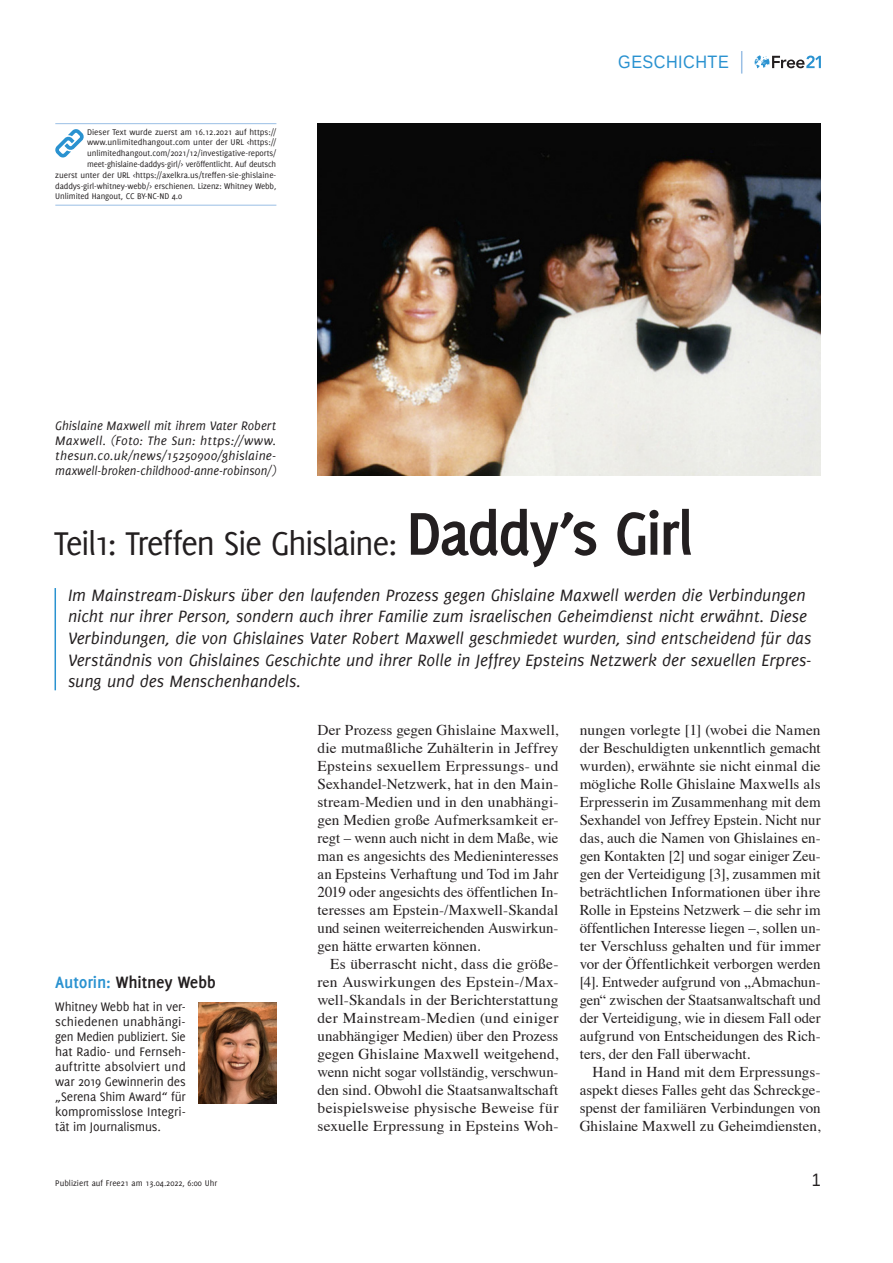
<style>
.page{position:relative;width:893px;height:1263px;background:#fff}
.page>*{position:absolute;margin:0;border:0;box-sizing:border-box;transform-origin:0 0}
.t1{font:36px "Delicious";letter-spacing:-.045em;color:#231f20}
.t2{font:italic 18px/21.6px "Delicious";letter-spacing:-.005em;color:#231f20}
.t3{font:700 18px "Delicious";letter-spacing:-.01em;color:#231f20}
.t4{font:18px "Liberation Sans";letter-spacing:.03em;color:#2a92d0;scale:.9 1}
.t5{font:18px "Liberation Sans";color:#231f20;scale:.9 1}
.t6{font:15px/18px "Times";color:#231f20;text-align:justify}
.t7{font:13.5px/15px "Delicious";letter-spacing:-.01em;color:#231f20;text-align:justify}
.t8{font:italic 13.5px/15px "Delicious";letter-spacing:-.005em;color:#231f20;text-align:justify}
.t9{font:9px "Delicious";letter-spacing:-.01em;color:#231f20}
.s1{font-weight:700;font-size:66px}
.s2{color:#2a92d0}
</style>
<div class="page">
<svg style="left:755px;top:55px;width:66px;height:13px"></svg>
<svg style="left:741px;top:51px;width:1px;height:23px"></svg>
<hr style="left:55px;top:588px;width:1px;height:102px;background:#2a92d0">
<img style="left:317px;top:123px;width:504px;height:352px">
<hr style="left:55px;top:123px;width:221px;height:1px;background:#9abfe5">
<hr style="left:55px;top:205px;width:221px;height:1px;background:#9abfe5">
<svg style="left:55px;top:129px;width:29px;height:29px"></svg>
<img style="left:199px;top:1003px;width:77px;height:100px">
<p class="t9" style="left:87px;top:127px;width:191px">Dieser Text wurde zuerst am 16.12.2021 auf https://</p>
<p class="t9" style="left:87px;top:137px;width:191px">www.unlimitedhangout.com unter der URL &lt;https://</p>
<p class="t9" style="left:87px;top:148px;width:191px">unlimitedhangout.com/2021/12/investigative-reports/</p>
<p class="t9" style="left:87px;top:159px;width:191px">meet-ghislaine-daddys-girl/&gt; veröffentlicht. Auf deutsch</p>
<p class="t9" style="left:55px;top:170px;width:223px">zuerst unter der URL &lt;https://axelkra.us/treffen-sie-ghislaine-</p>
<p class="t9" style="left:55px;top:181px;width:223px">daddys-girl-whitney-webb/&gt; erschienen. Lizenz: Whitney Webb,</p>
<p class="t9" style="left:55px;top:191px;width:128px">Unlimited Hangout, CC BY-NC-ND 4.0</p>
<p class="t8" style="left:55px;top:418px;width:223px">Ghislaine Maxwell mit ihrem Vater Robert Maxwell. (Foto: The Sun: https://www. thesun.co.uk/news/15250900/ghislaine&shy;maxwell-broken-childhood-anne-robinson/)</p>
<p class="t4" style="left:618px;top:51px;width:124px">GESCHICHTE</p>
<h1 class="t1" style="left:54px;top:523px;width:641px">Teil1: Treffen Sie Ghislaine: <span class="s1">Daddy’s Girl</span></h1>
<p class="t2" style="left:68px;top:584px;width:745px">Im Mainstream-Diskurs über den laufenden Prozess gegen Ghislaine Maxwell werden die Verbindungen nicht nur ihrer Person, sondern auch ihrer Familie zum israelischen Geheimdienst nicht erwähnt. Diese Verbindungen, die von Ghislaines Vater Robert Maxwell geschmiedet wurden, sind entscheidend für das Verständnis von Ghislaines Geschichte und ihrer Rolle in Jeffrey Epsteins Netzwerk der sexuellen Erpres&shy;sung und des Menschenhandels.</p>
<p class="t3" style="left:55px;top:972px;width:162px"><span class="s2">Autorin:</span> Whitney Webb</p>
<p class="t7" style="left:55px;top:999px;width:132px">Whitney Webb hat in ver&shy;schiedenen unabhängi&shy;gen Medien publiziert. Sie hat Radio- und Fernseh&shy;auftritte absolviert und war 2019 Gewinnerin des „Serena Shim Award“ für kompromisslose Integri&shy;tät im Journalismus.</p>
<p class="t6" style="left:317px;top:720px;width:242px">Der Prozess gegen Ghislaine Maxwell, die mutmaßliche Zuhälterin in Jeffrey Epsteins sexuellem Erpressungs- und Sexhandel-Netzwerk, hat in den Main&shy;stream-Medien und in den unabhängi&shy;gen Medien große Aufmerksamkeit er&shy;regt – wenn auch nicht in dem Maße, wie man es angesichts des Medieninteresses an Epsteins Verhaftung und Tod im Jahr 2019 oder angesichts des öffentlichen In&shy;teresses am Epstein-/Maxwell-Skandal und seinen weiterreichenden Auswirkun&shy;gen hätte erwarten können.</p>
<p class="t6" style="left:317px;top:954px;width:242px;text-indent:13px">Es überrascht nicht, dass die größe&shy;ren Auswirkungen des Epstein-/Max&shy;well-Skandals in der Berichterstattung der Mainstream-Medien (und einiger unabhängiger Medien) über den Prozess gegen Ghislaine Maxwell weitgehend, wenn nicht sogar vollständig, verschwun&shy;den sind. Obwohl die Staatsanwaltschaft beispielsweise physische Beweise für sexuelle Erpressung in Epsteins Woh-</p>
<p class="t6" style="left:580px;top:720px;width:242px">nungen vorlegte [1] (wobei die Namen der Beschuldigten unkenntlich gemacht wurden), erwähnte sie nicht einmal die mögliche Rolle Ghislaine Maxwells als Erpresserin im Zusammenhang mit dem Sexhandel von Jeffrey Epstein. Nicht nur das, auch die Namen von Ghislaines en&shy;gen Kontakten [2] und sogar einiger Zeu&shy;gen der Verteidigung [3], zusammen mit beträchtlichen Informationen über ihre Rolle in Epsteins Netzwerk – die sehr im öffentlichen Interesse liegen –, sollen un&shy;ter Verschluss gehalten und für immer vor der Öffentlichkeit verborgen werden [4]. Entweder aufgrund von „Abmachun&shy;gen“ zwischen der Staatsanwaltschaft und der Verteidigung, wie in diesem Fall oder aufgrund von Entscheidungen des Rich&shy;ters, der den Fall überwacht.</p>
<p class="t6" style="left:580px;top:1062px;width:242px;text-indent:13px">Hand in Hand mit dem Erpressungs&shy;aspekt dieses Falles geht das Schreckge&shy;spenst der familiären Verbindungen von Ghislaine Maxwell zu Geheimdiensten,</p>
<p class="t9" style="left:55px;top:1177px;width:163px">Publiziert auf Free21 am 13.04.2022, 6:00 Uhr</p>
<p class="t5" style="left:812px;top:1168px;width:12px">1</p>
</div>
